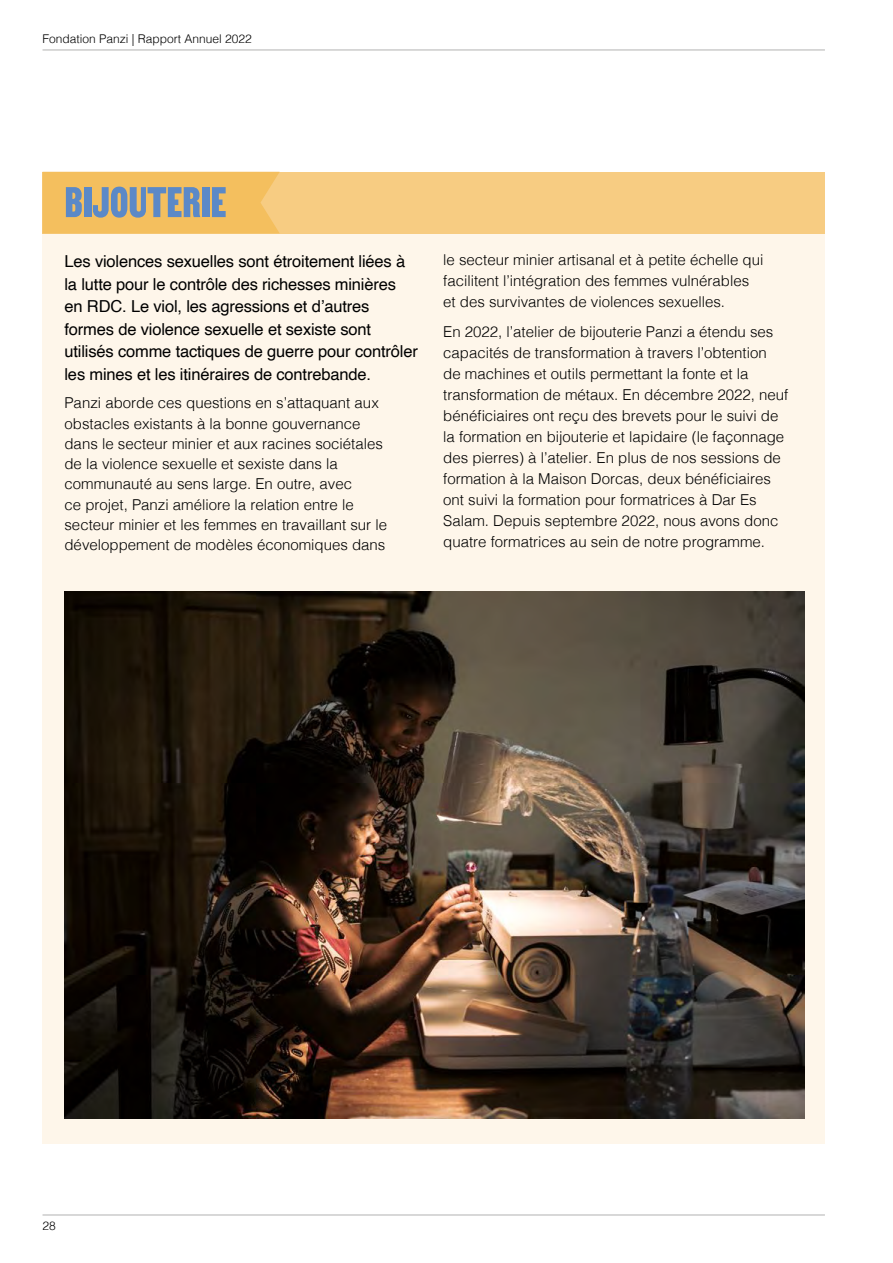
<style>
.page{position:relative;width:893px;height:1263px;background:#fff}
.page>*{position:absolute;margin:0;border:0;box-sizing:border-box;transform-origin:0 0}
.t1{font:51.75px "MARTIN";color:#5b89c7}
.t2{font:16.5px/22.5px "Helvetica";letter-spacing:-.01em;color:#000}
.t3{font:300 15px/21px "Helvetica";color:#000}
.t4{font:300 12px "Helvetica";color:#000}
</style>
<div class="page">
<hr style="left:43px;top:50px;width:782px;height:1px;background:#b2b2b1">
<hr style="left:43px;top:1215px;width:782px;height:1px;background:#b2b2b1">
<div style="left:43px;top:231px;width:782px;height:913px;background:#fef6ea"></div>
<img style="left:64px;top:591px;width:740px;height:527px">
<div style="left:43px;top:172px;width:782px;height:61px;background:#f7cc82"></div>
<div style="left:43px;top:172px;width:236px;height:61px;background:#f4bf5e"></div>
<p class="t4" style="left:43px;top:28px;width:211px">Fondation Panzi | Rapport Annuel 2022</p>
<h1 class="t1" style="left:64px;top:172px;width:163px">BIJOUTERIE</h1>
<p class="t2" style="left:64px;top:250px;width:355px">Les violences sexuelles sont étroitement liées à la lutte pour le contrôle des richesses minières en RDC. Le viol, les agressions et d’autres formes de violence sexuelle et sexiste sont utilisés comme tactiques de guerre pour contrôler les mines et les itinéraires de contrebande.</p>
<p class="t3" style="left:64px;top:392px;width:324px;line-height:20.2px">Panzi aborde ces questions en s’attaquant aux obstacles existants à la bonne gouvernance dans le secteur minier et aux racines sociétales de la violence sexuelle et sexiste dans la communauté au sens large. En outre, avec<br>ce projet, Panzi améliore la relation entre le secteur minier et les femmes en travaillant sur le développement de modèles économiques dans</p>
<p class="t3" style="left:443px;top:249px;width:322px">le secteur minier artisanal et à petite échelle qui facilitent l’intégration des femmes vulnérables et des survivantes de violences sexuelles.</p>
<p class="t3" style="left:443px;top:320px;width:347px">En 2022, l’atelier de bijouterie Panzi a étendu ses capacités de transformation à travers l’obtention<br>de machines et outils permettant la fonte et la transformation de métaux. En décembre 2022, neuf bénéficiaires ont reçu des brevets pour le suivi de la formation en bijouterie et lapidaire (le façonnage des pierres) à l’atelier. En plus de nos sessions de formation à la Maison Dorcas, deux bénéficiaires ont suivi la formation pour formatrices à Dar Es Salam. Depuis septembre 2022, nous avons donc quatre formatrices au sein de notre programme.</p>
<p class="t4" style="left:43px;top:1216px;width:15px">28</p>
</div>
